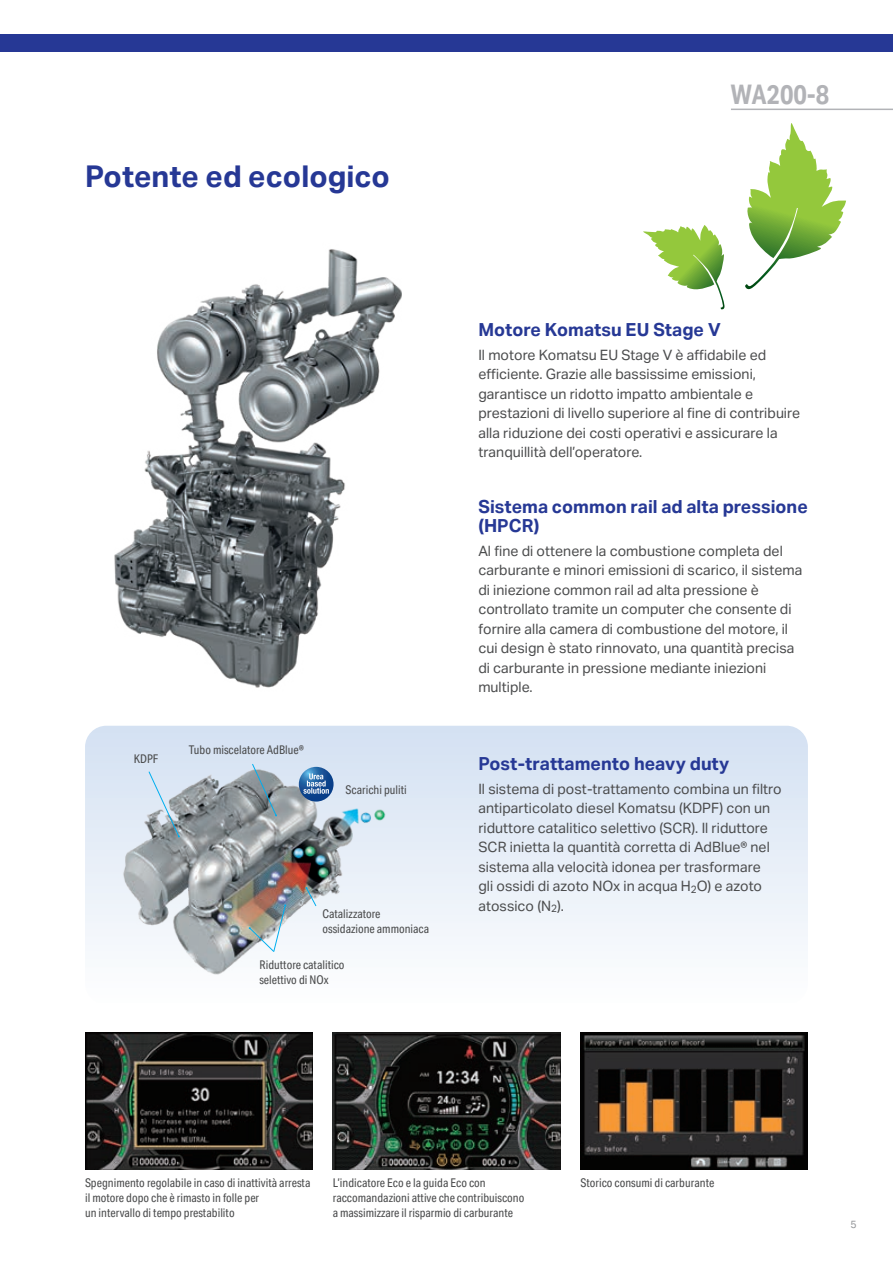
<style>
.page{position:relative;width:893px;height:1263px;background:#fff}
.page>*{position:absolute;margin:0;border:0;box-sizing:border-box;transform-origin:0 0}
.t1{font:700 30px "Aktiv Grotesk";color:#263895}
.t2{font:700 27px "Aktiv Grotesk Cd";color:#b2b3b7}
.t3{font:700 18px/19.5px "Aktiv Grotesk";color:#263895}
.t4{font:14.25px/19.5px "Aktiv Grotesk";color:#4b4c4d}
.t5{font:12px/15px "Aktiv Grotesk Cd";color:#4b4c4d}
.t6{font:10.5px "Aktiv Grotesk";color:#939598}
</style>
<div class="page">
<svg style="left:85px;top:726px;width:723px;height:219px"></svg>
<img style="left:118px;top:755px;width:271px;height:220px">
<svg style="left:745px;top:123px;width:101px;height:166px"></svg>
<svg style="left:643px;top:225px;width:82px;height:85px"></svg>
<img style="left:114px;top:249px;width:288px;height:439px">
<img style="left:85px;top:1033px;width:227px;height:136px">
<img style="left:333px;top:1033px;width:227px;height:136px">
<img style="left:580px;top:1033px;width:228px;height:136px">
<svg style="left:148px;top:771px;width:32px;height:66px;background:#b9c7d3"></svg>
<svg style="left:252px;top:763px;width:25px;height:53px"></svg>
<svg style="left:305px;top:887px;width:12px;height:19px"></svg>
<svg style="left:249px;top:904px;width:37px;height:48px"></svg>
<svg style="left:299px;top:767px;width:35px;height:34px"></svg>
<svg style="left:303px;top:773px;width:26px;height:21px"></svg>
<hr style="left:731px;top:109px;width:162px;height:1px;background:#b2b3b7">
<div style="left:0;top:34px;width:893px;height:17px;background:#263895"></div>
<h1 class="t1" style="left:85px;top:159px;width:306px">Potente ed ecologico</h1>
<h2 class="t2" style="left:731px;top:79px;width:100px">WA200-8</h2>
<p class="t5" style="left:134px;top:752px;width:26px">KDPF</p>
<p class="t5" style="left:189px;top:742px;width:117px">Tubo miscelatore AdBlue®</p>
<p class="t5" style="left:346px;top:783px;width:63px">Scarichi puliti</p>
<p class="t5" style="left:322px;top:906px;width:108px">Catalizzatore ossidazione ammoniaca</p>
<p class="t5" style="left:259px;top:958px;width:87px">Riduttore catalitico selettivo di NOx</p>
<p class="t3" style="left:478px;top:320px;width:244px">Motore Komatsu EU Stage V</p>
<p class="t4" style="left:478px;top:345px;width:323px">Il motore Komatsu EU Stage V è affidabile ed efficiente. Grazie alle bassissime emissioni, garantisce un ridotto impatto ambientale e prestazioni di livello superiore al fine di contribuire alla riduzione dei costi operativi e assicurare la tranquillità dell’operatore.</p>
<p class="t3" style="left:478px;top:497px;width:331px">Sistema common rail ad alta pressione (HPCR)</p>
<p class="t4" style="left:478px;top:541px;width:326px">Al fine di ottenere la combustione completa del carburante e minori emissioni di scarico, il sistema di iniezione common rail ad alta pressione è controllato tramite un computer che consente di fornire alla camera di combustione del motore, il cui design è stato rinnovato, una quantità precisa di carburante in pressione mediante iniezioni multiple.</p>
<p class="t3" style="left:478px;top:754px;width:252px">Post-trattamento heavy duty</p>
<p class="t4" style="left:478px;top:779px;width:305px">Il sistema di post-trattamento combina un filtro antiparticolato diesel Komatsu (KDPF) con un riduttore catalitico selettivo (SCR). Il riduttore SCR inietta la quantità corretta di AdBlue® nel sistema alla velocità idonea per trasformare<br>gli ossidi di azoto NOx in acqua H<sub>2</sub>O) e azoto atossico (N<sub>2</sub>).</p>
<p class="t5" style="left:85px;top:1175px;width:227px">Spegnimento regolabile in caso di inattività arresta il motore dopo che è rimasto in folle per<br>un intervallo di tempo prestabilito</p>
<p class="t5" style="left:580px;top:1175px;width:135px">Storico consumi di carburante</p>
<p class="t5" style="left:333px;top:1175px;width:193px">L’indicatore Eco e la guida Eco con raccomandazioni attive che contribuiscono a massimizzare il risparmio di carburante</p>
<p class="t6" style="left:850px;top:1218px;width:8px">5</p>
</div>
